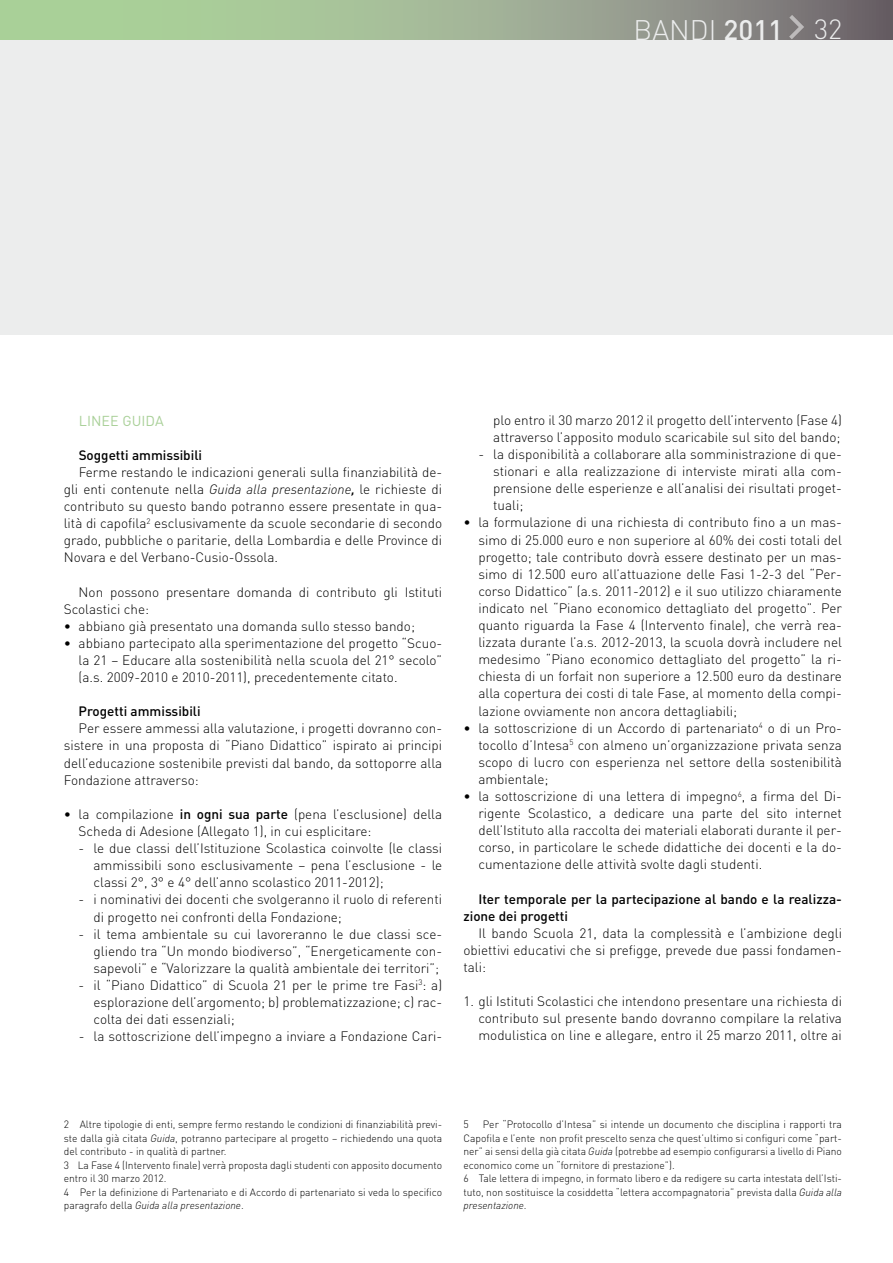
<style>
.page{position:relative;width:893px;height:1263px;background:#fff}
.page>*{position:absolute;margin:0;border:0;box-sizing:border-box;transform-origin:0 0}
.t1{font:300 27.9px "DIN";color:#eceded}
.t2{font:14.25px "DIN";color:#a9d098}
.t3{font:300 13.5px/17.1px "DIN";color:#000;text-align:justify}
.t4{font:500 13.5px/17.1px "DIN";color:#000}
.t5{font:300 10.5px/13.5px "DIN";color:#000}
.s1{font-weight:500}
.s2{font-size:27.45px}
.s3{font-style:italic}
.s4{font-weight:500;font-style:italic}
</style>
<div class="page">
<div style="left:0;top:0;width:893px;height:335px;background:#eceded"></div>
<svg style="left:0;top:0;width:892px;height:39px;background:#9bad90"></svg>
<svg style="left:789px;top:15px;width:15px;height:24px"></svg>
<hr style="left:892px;top:0;width:1px;height:39px;background:#635a60">
<h1 class="t1" style="left:634px;top:13px;width:210px">BANDI <span class="s1">2011</span> <span class="s2">32</span></h1>
<p class="t2" style="left:79px;top:411px;width:17px">LINEE</p>
<p class="t2" style="left:122px;top:411px;width:10px">GUIDA</p>
<p class="t4" style="left:79px;top:446px;width:125px">Soggetti ammissibili</p>
<p class="t3" style="left:64px;top:463px;width:380px;text-indent:15px">Ferme restando le indicazioni generali sulla finanziabilità de&shy;gli enti contenute nella <span class="s3">Guida alla presentazione</span><span class="s4">,</span> le richieste di contributo su questo bando potranno essere presentate in qua&shy;lità di capofila<sup>2</sup> esclusivamente da scuole secondarie di secondo grado, pubbliche o paritarie, della Lombardia e delle Province di Novara e del Verbano-Cusio-Ossola.</p>
<p class="t3" style="left:64px;top:583px;width:380px;text-indent:15px">Non possono presentare domanda di contributo gli Istituti<br>Scolastici che:</p>
<p class="t3" style="left:64px;top:617px;width:353px">• abbiano già presentato una domanda sullo stesso bando;</p>
<p class="t3" style="left:79px;top:634px;width:365px;text-indent:-15px">• abbiano partecipato alla sperimentazione del progetto “Scuo&shy;la 21 – Educare alla sostenibilità nella scuola del 21° secolo” (a.s. 2009-2010 e 2010-2011), precedentemente citato.</p>
<p class="t4" style="left:79px;top:702px;width:124px">Progetti ammissibili</p>
<p class="t3" style="left:64px;top:720px;width:380px;text-indent:15px">Per essere ammessi alla valutazione, i progetti dovranno con&shy;sistere in una proposta di “Piano Didattico” ispirato ai principi dell’educazione sostenibile previsti dal bando, da sottoporre alla Fondazione attraverso:</p>
<p class="t3" style="left:79px;top:805px;width:365px;text-indent:-15px">• la compilazione <span class="s1">in ogni sua parte</span> (pena l’esclusione) della<br>Scheda di Adesione (Allegato 1), in cui esplicitare:</p>
<p class="t3" style="left:94px;top:839px;width:350px;text-indent:-15px">- le due classi dell’Istituzione Scolastica coinvolte (le classi ammissibili sono esclusivamente – pena l’esclusione - le classi 2°, 3° e 4° dell’anno scolastico 2011-2012);</p>
<p class="t3" style="left:94px;top:891px;width:350px;text-indent:-15px">- i nominativi dei docenti che svolgeranno il ruolo di referenti di progetto nei confronti della Fondazione;</p>
<p class="t3" style="left:94px;top:925px;width:350px;text-indent:-15px">- il tema ambientale su cui lavoreranno le due classi sce&shy;gliendo tra “Un mondo biodiverso”, “Energeticamente con&shy;sapevoli” e “Valorizzare la qualità ambientale dei territori”;</p>
<p class="t3" style="left:94px;top:976px;width:350px;text-indent:-15px">- il “Piano Didattico” di Scuola 21 per le prime tre Fasi<sup>3</sup>: a) esplorazione dell’argomento; b) problematizzazione; c) rac&shy;colta dei dati essenziali;</p>
<p class="t3" style="left:79px;top:1028px;width:365px">- la sottoscrizione dell’impegno a inviare a Fondazione Cari-</p>
<p class="t3" style="left:493px;top:411px;width:350px">plo entro il 30 marzo 2012 il progetto dell’intervento (Fase 4) attraverso l’apposito modulo scaricabile sul sito del bando;</p>
<p class="t3" style="left:493px;top:445px;width:350px;text-indent:-15px">- la disponibilità a collaborare alla somministrazione di que&shy;stionari e alla realizzazione di interviste mirati alla com&shy;prensione delle esperienze e all’analisi dei risultati proget&shy;tuali;</p>
<p class="t3" style="left:478px;top:514px;width:365px;text-indent:-15px">• la formulazione di una richiesta di contributo fino a un mas&shy;simo di 25.000 euro e non superiore al 60% dei costi totali del progetto; tale contributo dovrà essere destinato per un mas&shy;simo di 12.500 euro all’attuazione delle Fasi 1-2-3 del “Per&shy;corso Didattico” (a.s. 2011-2012) e il suo utilizzo chiaramente indicato nel “Piano economico dettagliato del progetto”. Per quanto riguarda la Fase 4 (Intervento finale), che verrà rea&shy;lizzata durante l’a.s. 2012-2013, la scuola dovrà includere nel medesimo “Piano economico dettagliato del progetto” la ri&shy;chiesta di un forfait non superiore a 12.500 euro da destinare alla copertura dei costi di tale Fase, al momento della compi&shy;lazione ovviamente non ancora dettagliabili;</p>
<p class="t3" style="left:478px;top:719px;width:365px;text-indent:-15px">• la sottoscrizione di un Accordo di partenariato<sup>4</sup> o di un Pro&shy;tocollo d’Intesa<sup>5</sup> con almeno un’organizzazione privata senza scopo di lucro con esperienza nel settore della sostenibilità ambientale;</p>
<p class="t3" style="left:478px;top:787px;width:365px;text-indent:-15px">• la sottoscrizione di una lettera di impegno<sup>6</sup>, a firma del Di&shy;rigente Scolastico, a dedicare una parte del sito internet dell’Istituto alla raccolta dei materiali elaborati durante il per&shy;corso, in particolare le schede didattiche dei docenti e la do&shy;cumentazione delle attività svolte dagli studenti.</p>
<p class="t4" style="left:463px;top:890px;width:380px;text-indent:15px">Iter temporale per la partecipazione al bando e la realizza&shy;zione dei progetti</p>
<p class="t3" style="left:463px;top:924px;width:380px;text-indent:15px">Il bando Scuola 21, data la complessità e l’ambizione degli obiettivi educativi che si prefigge, prevede due passi fondamen&shy;tali:</p>
<p class="t3" style="left:478px;top:993px;width:365px;text-indent:-15px">1. gli Istituti Scolastici che intendono presentare una richiesta di contributo sul presente bando dovranno compilare la relativa modulistica on line e allegare, entro il 25 marzo 2011, oltre ai</p>
<p class="t5" style="left:463px;top:1118px;width:380px;text-indent:19px">Per “Protocollo d’Intesa” si intende un documento che disciplina i rapporti tra Capofila e l’ente non profit prescelto senza che quest’ultimo si configuri come “part&shy;ner” ai sensi della già citata <span class="s3">Guida</span> (potrebbe ad esempio configurarsi a livello di Piano economico come un “fornitore di prestazione”).<br>6 Tale lettera di impegno, in formato libero e da redigere su carta intestata dell’Isti&shy;tuto, non sostituisce la cosiddetta “lettera accompagnatoria” prevista dalla <span class="s3">Guida alla presentazione</span>.</p>
<p class="t5" style="left:64px;top:1118px;width:380px">2 Altre tipologie di enti, sempre fermo restando le condizioni di finanziabilità previ&shy;ste dalla già citata <span class="s3">Guida</span>, potranno partecipare al progetto – richiedendo una quota del contributo - in qualità di partner.<br>3 La Fase 4 (Intervento finale) verrà proposta dagli studenti con apposito documento entro il 30 marzo 2012.<br>4 Per la definizione di Partenariato e di Accordo di partenariato si veda lo specifico paragrafo della <span class="s3">Guida alla presentazione</span>.</p>
<p class="t5" style="left:463px;top:1118px;width:7px">5</p>
</div>
